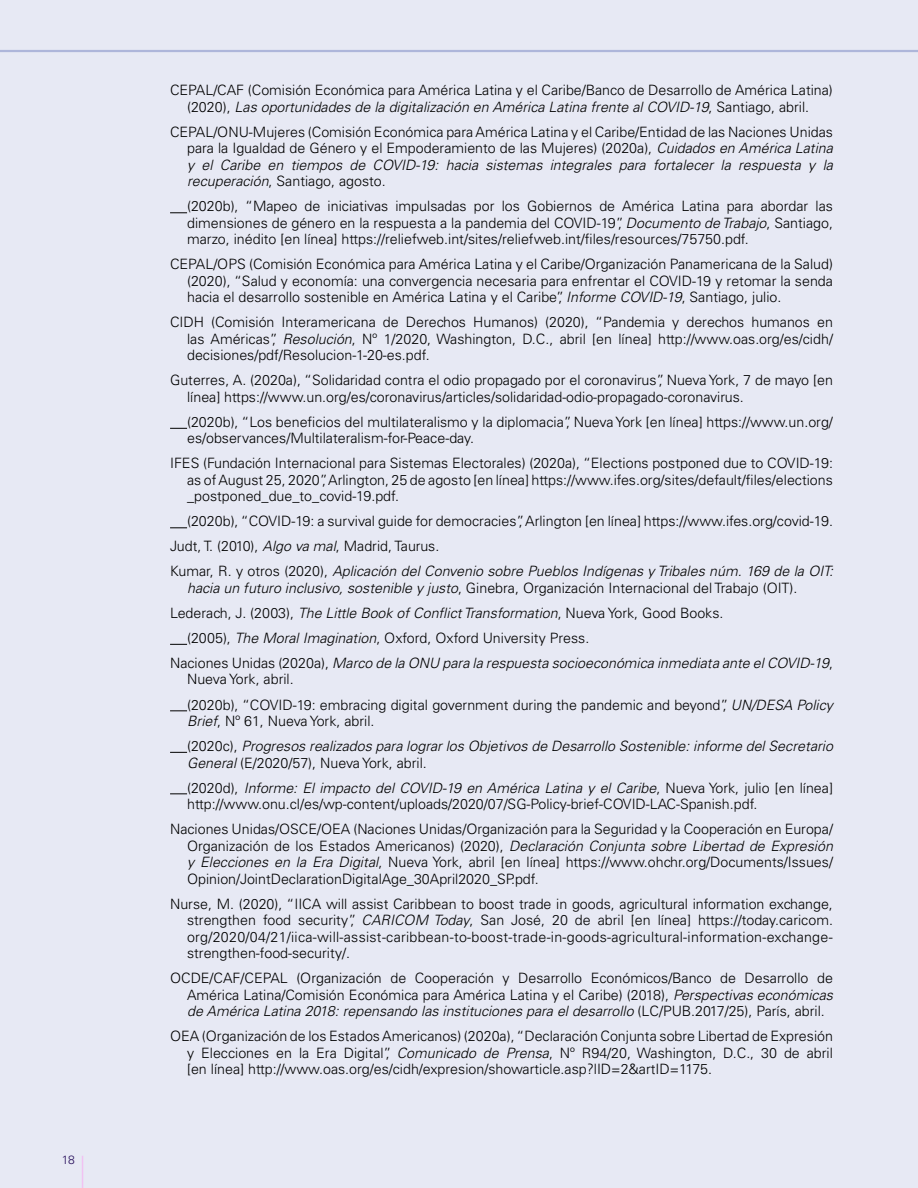
<style>
.page{position:relative;width:918px;height:1188px;background:#e7e9f4}
.page>*{position:absolute;margin:0;border:0;box-sizing:border-box;transform-origin:0 0}
.t1{font:300 14.25px/16.5px "Univers LT Std";color:#000;text-align:justify}
.t2{font:italic 300 14.25px/25px "Univers LT Std";color:#000}
.t3{font:300 12px "Univers LT Std";color:#250c59}
.s1{font-style:italic}
.s2{font-style:normal}
</style>
<div class="page">
<hr style="left:0;top:50px;width:918px;height:2px;background:#aeb6da">
<hr style="left:82px;top:1156px;width:1px;height:32px;background:#f1c2f2">
<svg style="left:170px;top:212px;width:17px;height:1px"></svg>
<svg style="left:170px;top:428px;width:17px;height:1px"></svg>
<svg style="left:170px;top:527px;width:17px;height:1px"></svg>
<svg style="left:170px;top:644px;width:17px;height:1px"></svg>
<svg style="left:170px;top:710px;width:17px;height:1px"></svg>
<svg style="left:170px;top:752px;width:17px;height:1px"></svg>
<svg style="left:170px;top:793px;width:17px;height:1px"></svg>
<p class="t3" style="left:62px;top:1153px;width:14px">18</p>
<p class="t1" style="left:170px;top:82px;width:664px;text-align:center">CEPAL/CAF (Comisión Económica para América Latina y el Caribe/Banco de Desarrollo de América Latina) (2020), <span class="s1">Las oportunidades de la digitalización en América Latina frente al COVID-19</span>, Santiago, abril.</p>
<p class="t1" style="left:187px;top:124px;width:647px;text-indent:-17px">CEPAL/ONU-Mujeres (Comisión Económica para América Latina y el Caribe/Entidad de las Naciones Unidas para la Igualdad de Género y el Empoderamiento de las Mujeres) (2020a), <span class="s1">Cuidados en América Latina y el Caribe en tiempos de COVID-19: hacia sistemas integrales para fortalecer la respuesta y la recuperación</span>, Santiago, agosto.</p>
<p class="t1" style="left:187px;top:198px;width:647px">(2020b), “Mapeo de iniciativas impulsadas por los Gobiernos de América Latina para abordar las dimensiones de género en la respuesta a la pandemia del COVID-19”, <span class="s1">Documento de Trabajo</span>, Santiago, marzo, inédito [en línea] https://reliefweb.int/sites/reliefweb.int/files/resources/75750.pdf.</p>
<p class="t1" style="left:187px;top:256px;width:647px;text-indent:-17px">CEPAL/OPS (Comisión Económica para América Latina y el Caribe/Organización Panamericana de la Salud) (2020), “Salud y economía: una convergencia necesaria para enfrentar el COVID-19 y retomar la senda hacia el desarrollo sostenible en América Latina y el Caribe”, <span class="s1">Informe COVID-19</span>, Santiago, julio.</p>
<p class="t1" style="left:187px;top:314px;width:647px;text-indent:-17px">CIDH (Comisión Interamericana de Derechos Humanos) (2020), “Pandemia y derechos humanos en las Américas”, <span class="s1">Resolución</span>, Nº 1/2020, Washington, D.C., abril [en línea] http://www.oas.org/es/cidh/ decisiones/pdf/Resolucion-1-20-es.pdf.</p>
<p class="t1" style="left:187px;top:372px;width:647px;text-indent:-17px">Guterres, A. (2020a), “Solidaridad contra el odio propagado por el coronavirus”, Nueva York, 7 de mayo [en línea] https://www.un.org/es/coronavirus/articles/solidaridad-odio-propagado-coronavirus.</p>
<p class="t1" style="left:187px;top:414px;width:647px">(2020b), “Los beneficios del multilateralismo y la diplomacia”, Nueva York [en línea] https://www.un.org/ es/observances/Multilateralism-for-Peace-day.</p>
<p class="t1" style="left:187px;top:455px;width:647px;text-indent:-17px">IFES (Fundación Internacional para Sistemas Electorales) (2020a), “Elections postponed due to COVID-19: as of August 25, 2020”, Arlington, 25 de agosto [en línea] https://www.ifes.org/sites/default/files/elections _postponed_due_to_covid-19.pdf.</p>
<p class="t1" style="left:170px;top:509px;width:664px;line-height:25px;text-align:left;text-indent:17px">(2020b), “COVID-19: a survival guide for democracies”, Arlington [en línea] https://www.ifes.org/covid-19.<br>Judt, T. (2010), <span class="s1">Algo va mal</span>, Madrid, Taurus.<br>Kumar, R. y otros (2020), <span class="s1">Aplicación del Convenio sobre Pueblos Indígenas y Tribales núm. 169 de la OIT:</span></p>
<p class="t1" style="left:187px;top:580px;width:612px"><span class="s1">hacia un futuro inclusivo, sostenible y justo</span>, Ginebra, Organización Internacional del Trabajo (OIT).</p>
<p class="t1" style="left:170px;top:605px;width:555px">Lederach, J. (2003), <span class="s1">The Little Book of Conflict Transformation</span>, Nueva York, Good Books.</p>
<p class="t1" style="left:187px;top:630px;width:404px">(2005), <span class="s1">The Moral Imagination</span>, Oxford, Oxford University Press.</p>
<p class="t2" style="left:170px;top:651px;width:664px"><span class="s2">Naciones Unidas (2020a),</span> Marco de la ONU para la respuesta socioeconómica inmediata ante el COVID-19<span class="s2">,</span></p>
<p class="t1" style="left:187px;top:667px;width:647px;line-height:25px">Nueva York, abril.<br>(2020b), “COVID-19: embracing digital government during the pandemic and beyond”, <span class="s1">UN/DESA Policy</span></p>
<p class="t2" style="left:187px;top:709px;width:647px">Brief<span class="s2">, Nº 61, Nueva York, abril.<br>(2020c),</span> Progresos realizados para lograr los Objetivos de Desarrollo Sostenible: informe del Secretario</p>
<p class="t1" style="left:187px;top:750px;width:647px;line-height:25px"><span class="s1">General</span> (E/2020/57), Nueva York, abril.<br>(2020d), <span class="s1">Informe: El impacto del COVID-19 en América Latina y el Caribe</span>, Nueva York, julio [en línea]</p>
<p class="t1" style="left:170px;top:791px;width:664px;line-height:25px;text-indent:17px">http://www.onu.cl/es/wp-content/uploads/2020/07/SG-Policy-brief-COVID-LAC-Spanish.pdf.<br>Naciones Unidas/OSCE/OEA (Naciones Unidas/Organización para la Seguridad y la Cooperación en Europa/</p>
<p class="t1" style="left:187px;top:837px;width:647px">Organización de los Estados Americanos) (2020), <span class="s1">Declaración Conjunta sobre Libertad de Expresión y Elecciones en la Era Digital</span>, Nueva York, abril [en línea] https://www.ohchr.org/Documents/Issues/ Opinion/JointDeclarationDigitalAge_30April2020_SP.pdf.</p>
<p class="t1" style="left:187px;top:895px;width:647px;text-indent:-17px">Nurse, M. (2020), “IICA will assist Caribbean to boost trade in goods, agricultural information exchange, strengthen food security”, <span class="s1">CARICOM Today</span>, San José, 20 de abril [en línea] https://today.caricom. org/2020/04/21/iica-will-assist-caribbean-to-boost-trade-in-goods-agricultural-information-exchange&shy;strengthen-food-security/.</p>
<p class="t1" style="left:187px;top:970px;width:647px;text-indent:-17px">OCDE/CAF/CEPAL (Organización de Cooperación y Desarrollo Económicos/Banco de Desarrollo de América Latina/Comisión Económica para América Latina y el Caribe) (2018), <span class="s1">Perspectivas económicas de América Latina 2018: repensando las instituciones para el desarrollo</span> (LC/PUB.2017/25), París, abril.</p>
<p class="t1" style="left:187px;top:1028px;width:647px;text-indent:-17px">OEA (Organización de los Estados Americanos) (2020a), “Declaración Conjunta sobre Libertad de Expresión y Elecciones en la Era Digital”, <span class="s1">Comunicado de Prensa</span>, Nº R94/20, Washington, D.C., 30 de abril [en línea] http://www.oas.org/es/cidh/expresion/showarticle.asp?lID=2&amp;artID=1175.</p>
</div>
